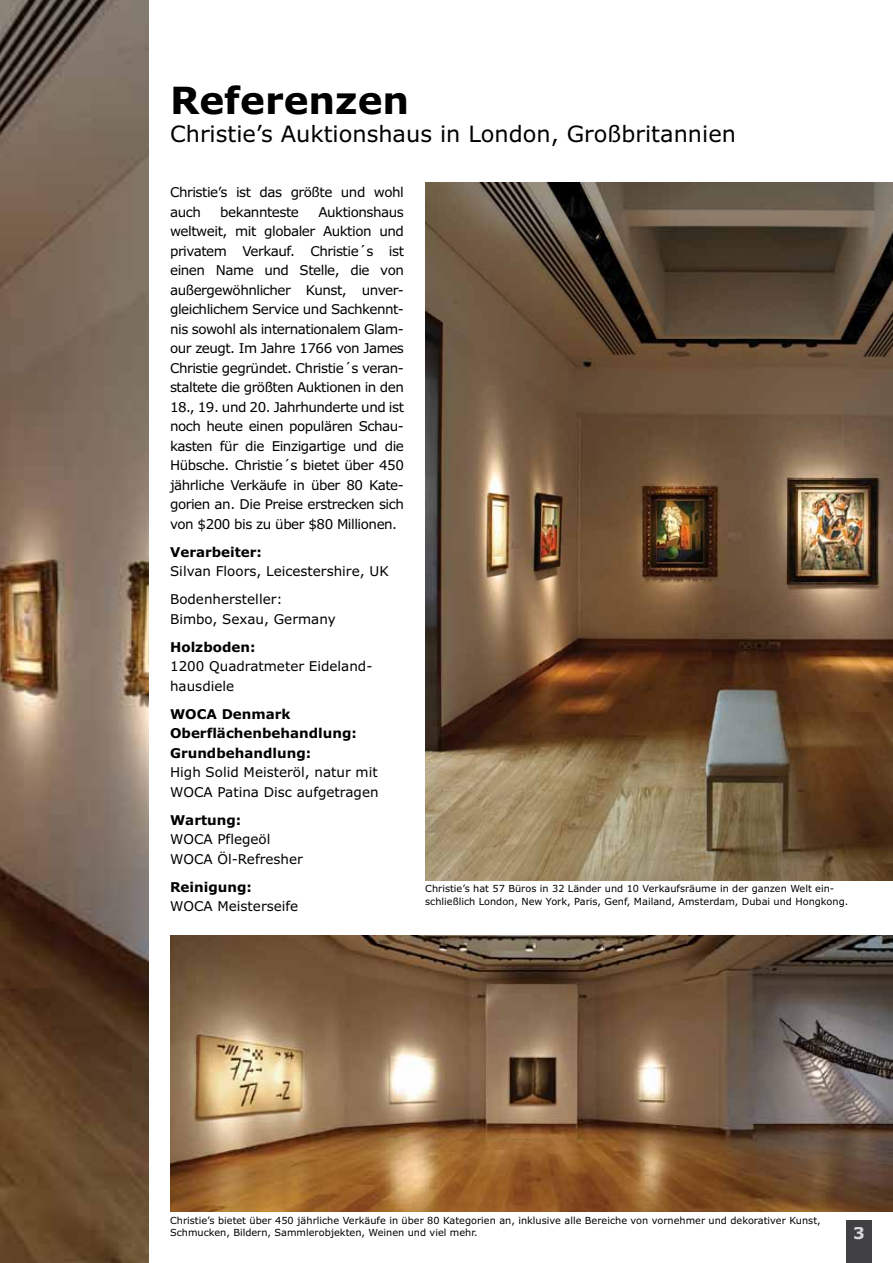
<style>
.page{position:relative;width:893px;height:1263px;background:#fff}
.page>*{position:absolute;margin:0;border:0;box-sizing:border-box;transform-origin:0 0}
.t1{font:700 37.5px "Verdana";color:#000}
.t2{font:22.5px "Verdana";color:#000}
.t3{font:700 16.5px "Verdana";color:#d5d7d8}
.t4{font:13.5px/19.5px "Verdana";color:#000}
.t5{font:700 13.5px/19.5px "Verdana";color:#000}
.t6{font:13.5px/19.5px "Verdana";letter-spacing:-.035em;color:#000}
.t7{font:9.75px/12.8px "Verdana";color:#000}
</style>
<div class="page">
<div style="left:846px;top:1220px;width:26px;height:43px;background:#414042"></div>
<img style="left:0;top:0;width:149px;height:1263px">
<img style="left:425px;top:183px;width:468px;height:697px">
<img style="left:170px;top:935px;width:723px;height:277px">
<h1 class="t1" style="left:170px;top:76px;width:241px">Referenzen</h1>
<h2 class="t2" style="left:170px;top:120px;width:567px">Christie’s Auktionshaus in London, Großbritannien</h2>
<p class="t6" style="left:170px;top:182px;width:235px">Christie’s ist das größte und wohl auch</p>
<p class="t4" style="left:170px;top:202px;width:235px;text-align:justify;text-indent:148px">Auktionshaus weltweit, mit globaler Auktion und privatem Verkauf. Christie´s ist einen Name und Stelle, die von außergewöhnlicher Kunst, unver&shy;gleichlichem Service und Sachkennt&shy;nis sowohl als internationalem Glam&shy;our zeugt. Im Jahre 1766 von James Christie gegründet. Christie´s veran&shy;staltete die größten Auktionen in den 18., 19. und 20. Jahrhunderte und ist noch heute einen populären Schau&shy;kasten für die Einzigartige und die Hübsche. Christie´s bietet über 450 jährliche Verkäufe in über 80 Kate&shy;gorien an. Die Preise erstrecken sich von $200 bis zu über $80 Millionen.</p>
<p class="t5" style="left:170px;top:542px;width:93px">Verarbeiter:</p>
<p class="t4" style="left:170px;top:557px;width:220px;line-height:28px">Silvan Floors, Leicestershire, UK<br>Bodenhersteller:</p>
<p class="t4" style="left:170px;top:609px;width:167px">Bimbo, Sexau, Germany</p>
<p class="t5" style="left:170px;top:637px;width:87px">Holzboden:</p>
<p class="t4" style="left:170px;top:656px;width:204px">1200 Quadratmeter Eideland&shy;hausdiele</p>
<p class="t5" style="left:170px;top:704px;width:188px">WOCA Denmark<br>Oberflächenbehandlung:<br>Grundbehandlung:</p>
<p class="t4" style="left:170px;top:762px;width:210px">High Solid Meisteröl, natur mit<br>WOCA Patina Disc aufgetragen</p>
<p class="t5" style="left:170px;top:810px;width:73px">Wartung:</p>
<p class="t4" style="left:170px;top:829px;width:134px">WOCA Pflegeöl<br>WOCA Öl-Refresher</p>
<p class="t5" style="left:170px;top:877px;width:83px">Reinigung:</p>
<p class="t4" style="left:170px;top:896px;width:130px">WOCA Meisterseife</p>
<p class="t6" style="left:220px;top:202px;width:80px">bekannteste</p>
<p class="t7" style="left:425px;top:882px;width:425px">Christie’s hat 57 Büros in 32 Länder und 10 Verkaufsräume in der ganzen Welt ein&shy;schließlich London, New York, Paris, Genf, Mailand, Amsterdam, Dubai und Hongkong.</p>
<p class="t7" style="left:170px;top:1213px;width:652px">Christie’s bietet über 450 jährliche Verkäufe in über 80 Kategorien an, inklusive alle Bereiche von vornehmer und dekorativer Kunst,<br>Schmucken, Bildern, Sammlerobjekten, Weinen und viel mehr.</p>
<p class="t3" style="left:853px;top:1223px;width:13px">3</p>
</div>
